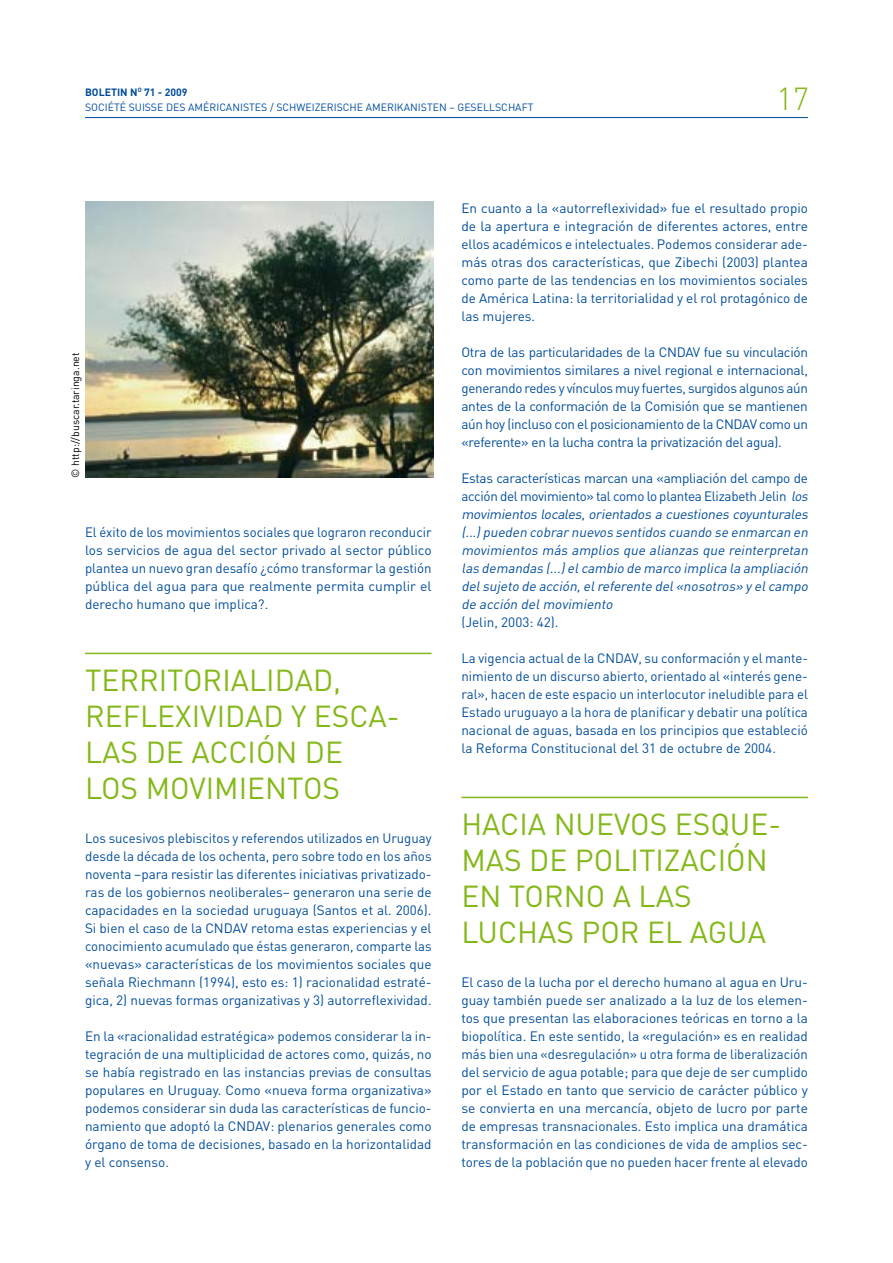
<style>
.page{position:relative;width:893px;height:1263px;background:#fff}
.page>*{position:absolute;margin:0;border:0;box-sizing:border-box;transform-origin:0 0}
.t1{font:300 31.5px "DIN";color:#84b819}
.t2{font:30px "DIN";color:#84b819}
.t3{font:13.5px/18px "DIN";color:#004d9b;text-align:justify}
.t4{font:italic 13.5px/18px "DIN";color:#004d9b}
.t5{font:10.5px/15px "DIN";color:#004d9b}
.t6{font:10.5px "DIN";color:#000}
.s1{font-weight:700}
.s2{font-style:normal}
</style>
<div class="page">
<hr style="left:85px;top:117px;width:723px;height:1px;background:#004d9b">
<hr style="left:85px;top:653px;width:347px;height:1px;background:#84b819">
<hr style="left:461px;top:797px;width:347px;height:1px;background:#84b819">
<img style="left:85px;top:201px;width:349px;height:277px">
<p class="t5" style="left:85px;top:84px;width:450px"><span class="s1">BOLETIN N</span><sup>o</sup> <span class="s1">71 - 2009<br></span>SOCIÉTÉ SUISSE DES AMÉRICANISTES / SCHWEIZERISCHE AMERIKANISTEN – GESELLSCHAFT</p>
<h1 class="t1" style="left:777px;top:80px;width:34px">17</h1>
<p class="t6" style="left:69px;top:478px;width:127px;rotate:-90deg">© http://buscar.taringa.net</p>
<p class="t3" style="left:85px;top:522px;width:348px">El éxito de los movimientos sociales que lograron reconducir los servicios de agua del sector privado al sector público plantea un nuevo gran desafío ¿cómo transformar la gestión pública del agua para que realmente permita cumplir el derecho humano que implica?.</p>
<h2 class="t2" style="left:85px;top:662px;width:34px">Territorialidad</h2>
<h2 class="t2" style="left:333px;top:662px;width:9px">,</h2>
<h2 class="t2" style="left:85px;top:698px;width:19px">refle</h2>
<h2 class="t2" style="left:175px;top:698px;width:32px">xividad</h2>
<h2 class="t2" style="left:291px;top:698px;width:42px">y esca</h2>
<h2 class="t2" style="left:387px;top:698px;width:14px">-</h2>
<h2 class="t2" style="left:85px;top:734px;width:18px">las</h2>
<h2 class="t2" style="left:146px;top:734px;width:62px">de acci</h2>
<h2 class="t2" style="left:256px;top:734px;width:67px">ón de</h2>
<h2 class="t2" style="left:85px;top:770px;width:18px">los</h2>
<h2 class="t2" style="left:146px;top:770px;width:19px">movimientos</h2>
<p class="t3" style="left:85px;top:828px;width:348px">Los sucesivos plebiscitos y referendos utilizados en Uruguay desde la década de los ochenta, pero sobre todo en los años noventa –para resistir las diferentes iniciativas privatizado&shy;ras de los gobiernos neoliberales– generaron una serie de capacidades en la sociedad uruguaya (Santos et al. 2006).<br>Si bien el caso de la CNDAV retoma estas experiencias y el conocimiento acumulado que éstas generaron, comparte las «nuevas» características de los movimientos sociales que señala Riechmann (1994), esto es: 1) racionalidad estraté&shy;gica, 2) nuevas formas organizativas y 3) autorreflexividad.</p>
<p class="t3" style="left:85px;top:1026px;width:348px">En la «racionalidad estratégica» podemos considerar la in&shy;tegración de una multiplicidad de actores como, quizás, no se había registrado en las instancias previas de consultas populares en Uruguay. Como «nueva forma organizativa» podemos considerar sin duda las características de funcio&shy;namiento que adoptó la CNDAV: plenarios generales como órgano de toma de decisiones, basado en la horizontalidad y el consenso.</p>
<p class="t3" style="left:461px;top:198px;width:348px">En cuanto a la «autorreflexividad» fue el resultado propio de la apertura e integración de diferentes actores, entre ellos académicos e intelectuales. Podemos considerar ade&shy;más otras dos características, que Zibechi (2003) plantea como parte de las tendencias en los movimientos sociales de América Latina: la territorialidad y el rol protagónico de las mujeres.</p>
<p class="t3" style="left:461px;top:342px;width:348px">Otra de las particularidades de la CNDAV fue su vinculación con movimientos similares a nivel regional e internacional, generando redes y vínculos muy fuertes, surgidos algunos aún antes de la conformación de la Comisión que se mantienen aún hoy (incluso con el posicionamiento de la CNDAV como un «referente» en la lucha contra la privatización del agua).</p>
<p class="t4" style="left:461px;top:468px;width:351px"><span class="s2">Estas características marcan una «ampliación del campo de acción del movimiento» tal como lo plantea Elizabeth Jelin</span> los movimientos locales,orientados a cuestiones coyunturales (...)pueden cobrar nuevos sentidos cuando se enmarcan en movimientos más amplios que alianzas que reinterpretan las demandas (...)elcambio de marco implica la ampliación delsujeto de acción,elreferente del«nosotros» y elcampo de acción delmovimiento</p>
<p class="t3" style="left:461px;top:612px;width:99px">(Jelin, 2003: 42).</p>
<p class="t3" style="left:461px;top:648px;width:348px">La vigencia actual de la CNDAV, su conformación y el mante&shy;nimiento de un discurso abierto, orientado al «interés gene&shy;ral», hacen de este espacio un interlocutor ineludible para el Estado uruguayo a la hora de planificar y debatir una política nacional de aguas, basada en los principios que estableció la Reforma Constitucional del 31 de octubre de 2004.</p>
<h2 class="t2" style="left:461px;top:806px;width:38px">Hacia</h2>
<h2 class="t2" style="left:554px;top:806px;width:20px">nuevos</h2>
<h2 class="t2" style="left:675px;top:806px;width:108px">esque-</h2>
<h2 class="t2" style="left:461px;top:842px;width:20px">mas</h2>
<h2 class="t2" style="left:529px;top:842px;width:62px">de politizaci</h2>
<h2 class="t2" style="left:726px;top:842px;width:37px">ón</h2>
<h2 class="t2" style="left:461px;top:878px;width:68px">en torno</h2>
<h2 class="t2" style="left:613px;top:878px;width:43px">a las</h2>
<h2 class="t2" style="left:461px;top:914px;width:19px">luchas</h2>
<h2 class="t2" style="left:581px;top:914px;width:19px">por</h2>
<h2 class="t2" style="left:647px;top:914px;width:63px">el agua</h2>
<p class="t3" style="left:461px;top:972px;width:348px">El caso de la lucha por el derecho humano al agua en Uru&shy;guay también puede ser analizado a la luz de los elemen&shy;tos que presentan las elaboraciones teóricas en torno a la biopolítica. En este sentido, la «regulación» es en realidad más bien una «desregulación» u otra forma de liberalización del servicio de agua potable; para que deje de ser cumplido por el Estado en tanto que servicio de carácter público y se convierta en una mercancía, objeto de lucro por parte de empresas transnacionales. Esto implica una dramática transformación en las condiciones de vida de amplios sec&shy;tores de la población que no pueden hacer frente al elevado</p>
</div>
